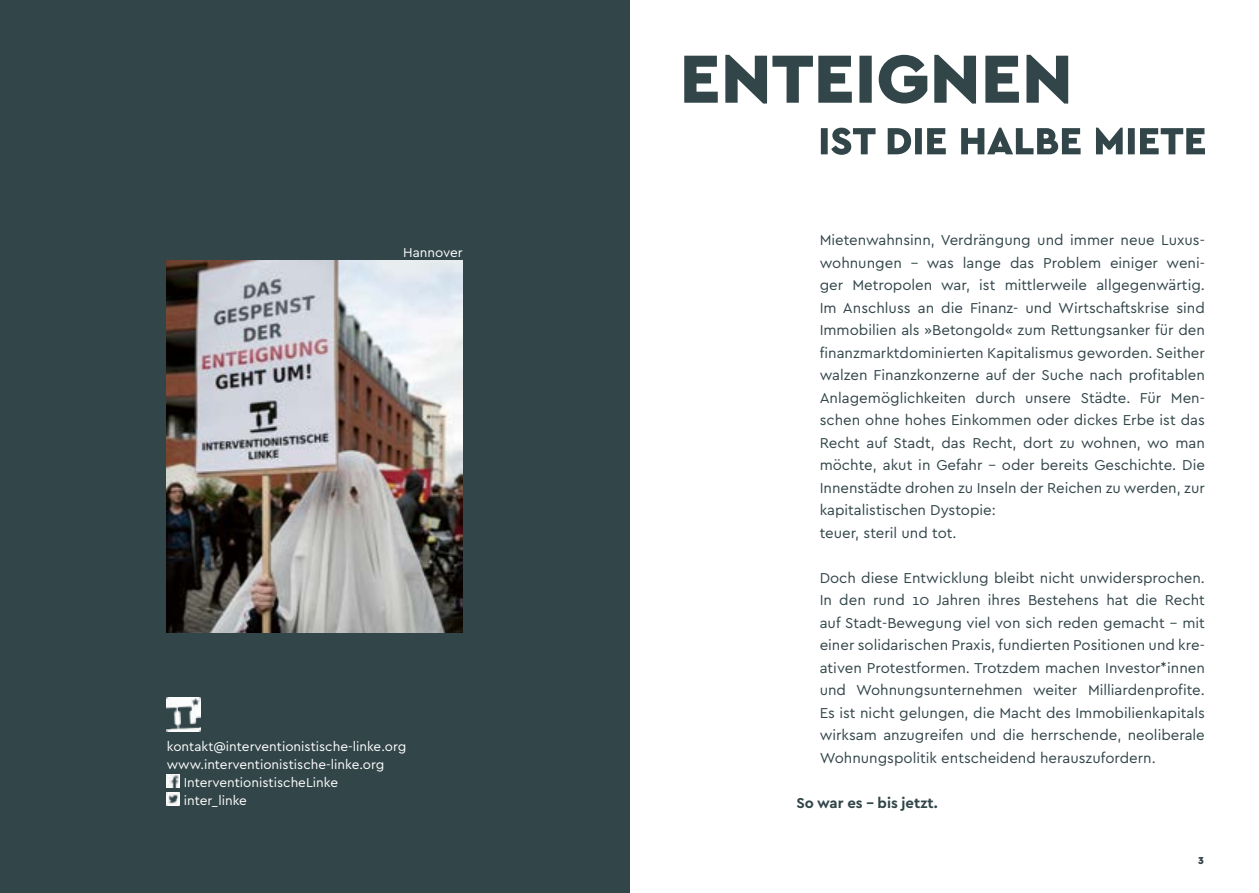
<style>
.page{position:relative;width:1259px;height:893px;background:#fff}
.page>*{position:absolute;margin:0;border:0;box-sizing:border-box;transform-origin:0 0}
.t1{font:15px/22.5px "Cera Basic";color:#324549}
.t2{font:700 15px "Cera Basic";color:#324549}
.t3{font:13.5px "Cera Basic";color:#fff}
.t4{font:900 10.5px "Cera Basic";color:#324549}
</style>
<div class="page">
<svg style="left:684px;top:55px;width:384px;height:49px"></svg>
<svg style="left:821px;top:128px;width:384px;height:27px"></svg>
<div style="left:0;top:0;width:629px;height:893px;background:#324549"></div>
<svg style="left:167px;top:774px;width:13px;height:31px"></svg>
<img style="left:167px;top:698px;width:34px;height:34px">
<img style="left:167px;top:260px;width:296px;height:373px">
<p class="t3" style="left:403px;top:244px;width:61px">Hannover</p>
<p class="t3" style="left:167px;top:739px;width:241px">kontakt@interventionistische-linke.org</p>
<p class="t3" style="left:167px;top:757px;width:219px">www.interventionistische-linke.org</p>
<p class="t3" style="left:184px;top:775px;width:156px">I nterventionistischeLinke</p>
<p class="t3" style="left:184px;top:793px;width:65px">inter_linke</p>
<p class="t1" style="left:819px;top:229px;width:387px">Mietenwahnsinn, Verdrängung und immer neue Luxus&shy;wohnungen – was lange das Problem einiger weni&shy;ger Metropolen war, ist mittlerweile allgegenwärtig.<br>I m Anschluss an die Finanz- und Wirtschaftskrise sind I mmobilien als »Betongold« zum Rettungsanker für den finanzmarktdominierten Kapitalismus geworden. Seither walzen Finanzkonzerne auf der Suche nach profitablen Anlagemöglichkeiten durch unsere Städte. Für Men&shy;schen ohne hohes Einkommen oder dickes Erbe ist das Recht auf Stadt, das Recht, dort zu wohnen, wo man möchte, akut in Gefahr – oder bereits Geschichte. Die I nnenstädte drohen zu I nseln der Reichen zu werden, zur kapitalistischen Dystopie:<br>teuer, steril und tot.</p>
<p class="t1" style="left:819px;top:566px;width:387px;text-align:justify">Doch diese Entwicklung bleibt nicht unwidersprochen.<br>I n den rund 10 Jahren ihres Bestehens hat die Recht auf Stadt-Bewegung viel von sich reden gemacht – mit einer solidarischen Praxis, fundierten Positionen und kre&shy;ativen Protestformen. Trotzdem machen I nvestor*innen und Wohnungsunternehmen weiter Milliardenprofite.<br>Es ist nicht gelungen, die Macht des I mmobilienkapitals wirksam anzugreifen und die herrschende, neoliberale Wohnungspolitik entscheidend herauszufordern.</p>
<p class="t2" style="left:796px;top:794px;width:143px">So war es – bis jetzt.</p>
<p class="t4" style="left:1198px;top:854px;width:7px">3</p>
</div>
